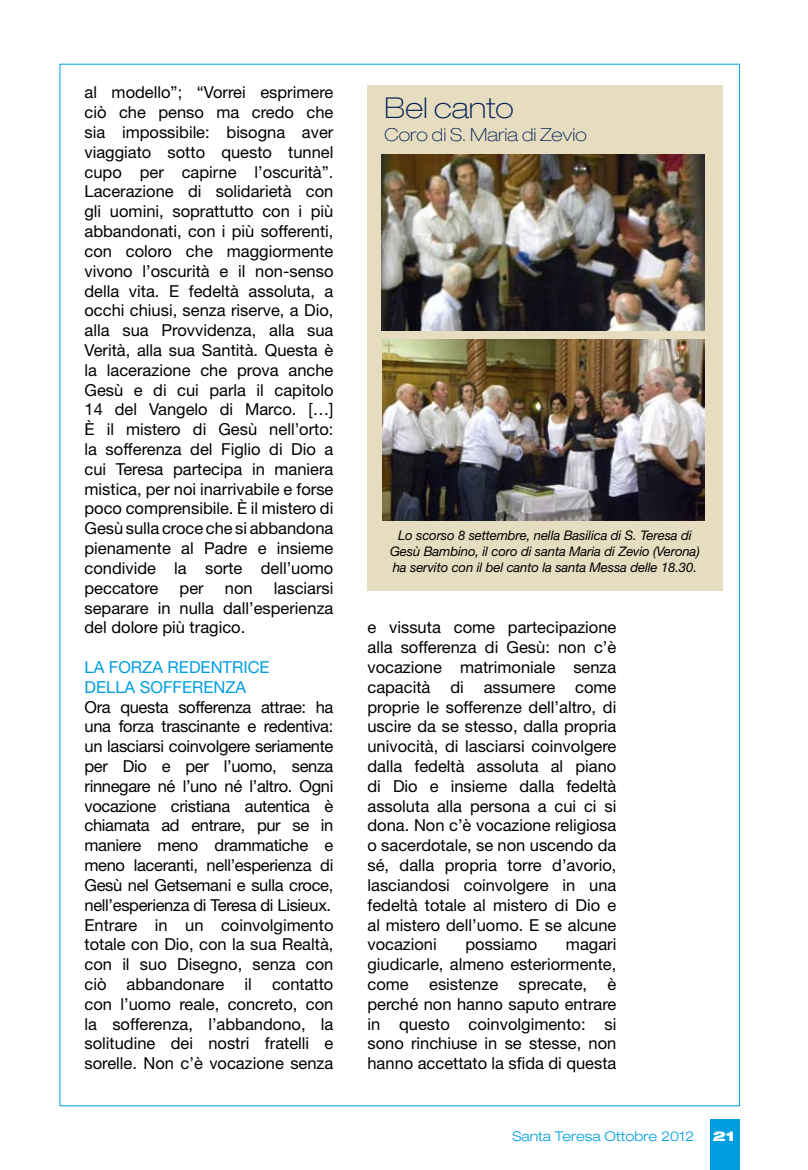
<style>
.page{position:relative;width:808px;height:1170px;background:#fff}
.page>*{position:absolute;margin:0;border:0;box-sizing:border-box;transform-origin:0 0}
.t1{font:100 expanded 28.8px "Helvetica Neue";color:#002053}
.t2{font:100 expanded 18px "Helvetica Neue";color:#002053}
.t3{font:16.5px/19.8px "Helvetica Neue";color:#000;text-align:justify}
.t4{font:16.5px/19.8px "Helvetica Neue";letter-spacing:-.02em;color:#000}
.t5{font:16.5px/19.8px "Helvetica Neue";color:#009ee0}
.t6{font:300 expanded 13.5px "Helvetica Neue";color:#009ee0}
.t7{font:900 expanded 13.5px "Helvetica Neue";color:#fff}
.t8{font:italic 13.2px/15.9px "Helvetica Neue";letter-spacing:-.01em;color:#000;text-align:center}
</style>
<div class="page">
<div style="left:710px;top:1119px;width:30px;height:50px;background:#009ee0"></div>
<div style="left:60px;top:64px;width:680px;height:1042px;background:#fff;border:1px solid #009ee0"></div>
<div style="left:368px;top:85px;width:355px;height:505px;background:#e6dcc0"></div>
<img style="left:381px;top:154px;width:323px;height:176px">
<img style="left:382px;top:339px;width:322px;height:182px">
<p class="t3" style="left:84px;top:82px;width:250px">al modello”; “Vorrei esprimere ciò che penso ma credo che sia impossibile: bisogna aver viaggiato sotto questo tunnel cupo per capirne l’oscurità”.<br>Lacerazione di solidarietà con gli uomini, soprattutto con i più abbandonati, con i più sofferenti, con coloro che maggiormente vivono l’oscurità e il non-senso della vita. E fedeltà assoluta, a occhi chiusi, senza riserve, a Dio, alla sua Provvidenza, alla sua Verità, alla sua Santità. Questa è la lacerazione che prova anche Gesù e di cui parla il capitolo 14 del Vangelo di Marco. […] È il mistero di Gesù nell’orto: la sofferenza del Figlio di Dio a cui Teresa partecipa in maniera mistica, per noi inarrivabile e forse poco comprensibile. È il mistero di Gesù sulla croce che si abbandona pienamente al Padre e insieme condivide la sorte dell’uomo peccatore</p>
<p class="t3" style="left:84px;top:577px;width:250px;text-indent:189px">lasciarsi separare in nulla dall’esperienza del dolore più tragico.</p>
<p class="t5" style="left:84px;top:657px;width:187px">LA FORZA REDENTRICE<br>DELLA SOFFERENZA</p>
<p class="t4" style="left:84px;top:696px;width:250px">Ora questa sofferenza attrae: ha una forza trascinante e redentiva: un lasciarsi coinvolgere seriamente per Dio e per l’uomo, senza rinnegare né l’uno né l’altro. Ogni vocazione cristiana autentica è chiamata ad entrare, pur se in maniere meno drammatiche e meno laceranti, nell’esperienza di<br>Gesù nel Getsemani e sulla croce, nell’esperienza di Teresa di Lisieux.<br>Entrare in un coinvolgimento totale con Dio, con la sua Realtà, con il suo Disegno, senza con ciò abbandonare il contatto con l’uomo reale, concreto, con la sofferenza, l’abbandono, la solitudine dei nostri fratelli e sorelle. Non c’è vocazione senza</p>
<p class="t3" style="left:180px;top:577px;width:26px">per</p>
<p class="t3" style="left:225px;top:577px;width:29px">non</p>
<h1 class="t1" style="left:385px;top:91px;width:131px">Bel canto</h1>
<p class="t2" style="left:385px;top:123px;width:204px">Coro di S. Maria di Zevio</p>
<p class="t8" style="left:390px;top:527px;width:311px">Lo scorso 8 settembre, nella Basilica di S. Teresa di<br>Gesù Bambino, il coro di santa Maria di Zevio (Verona) ha servito con il bel canto la santa Messa delle 18.30.</p>
<p class="t3" style="left:367px;top:617px;width:250px">e vissuta come partecipazione alla sofferenza di Gesù: non c’è vocazione matrimoniale senza capacità di assumere come proprie le sofferenze dell’altro, di uscire da se stesso, dalla propria univocità, di lasciarsi coinvolgere dalla fedeltà assoluta al piano di Dio e insieme dalla fedeltà assoluta alla persona a cui ci si dona. Non c’è vocazione religiosa o sacerdotale, se non uscendo da sé, dalla propria torre d’avorio, lasciandosi coinvolgere in una fedeltà totale al mistero di Dio e al mistero dell’uomo. E se alcune vocazioni</p>
<p class="t3" style="left:367px;top:934px;width:250px;text-indent:198px">magari giudicarle, almeno esteriormente, come esistenze sprecate, è perché non hanno saputo entrare in questo coinvolgimento: si sono rinchiuse in se stesse, non hanno accettato la sfida di questa</p>
<p class="t3" style="left:465px;top:934px;width:73px">possiamo</p>
<p class="t6" style="left:512px;top:1127px;width:183px">Santa Teresa Ottobre 2012</p>
<p class="t7" style="left:713px;top:1126px;width:24px">21</p>
</div>
